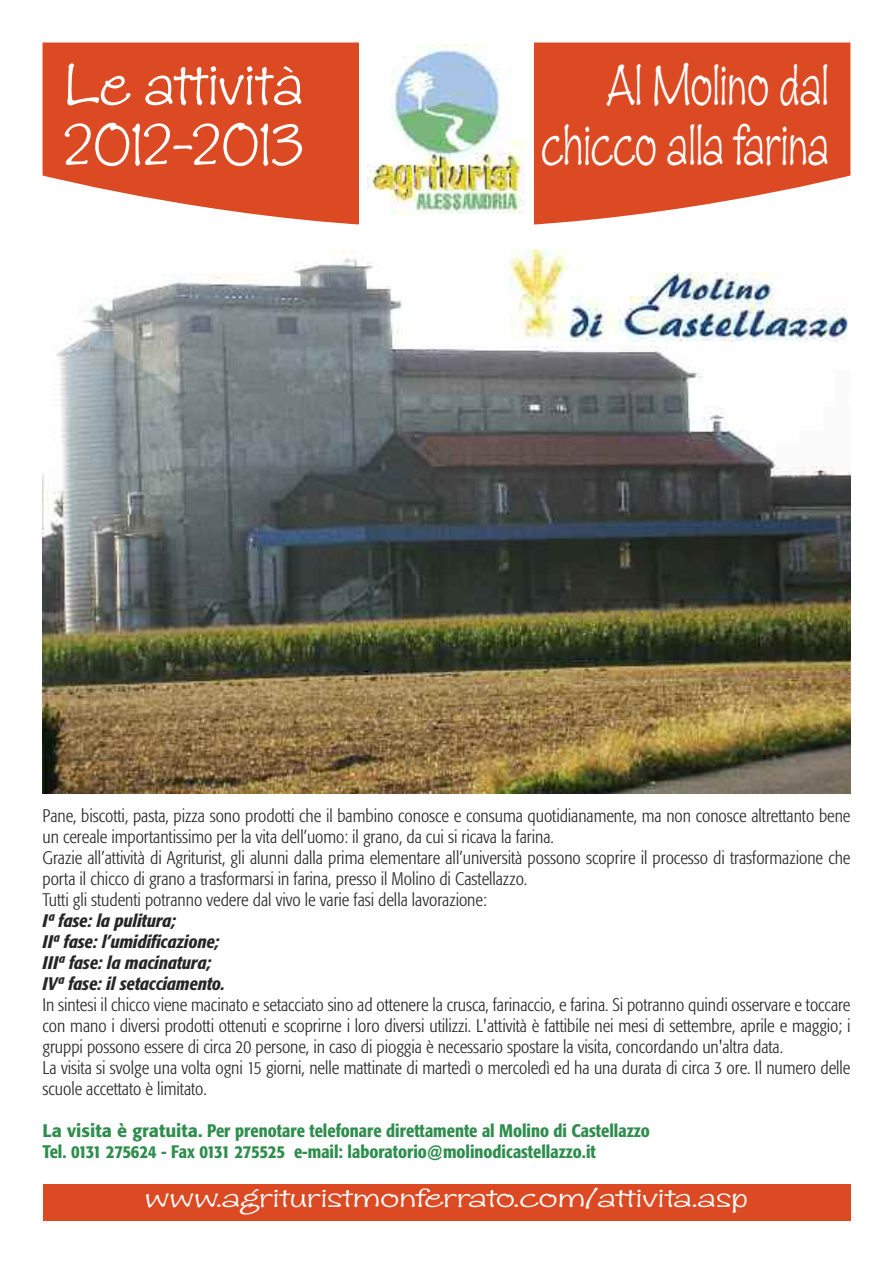
<style>
.page{position:relative;width:893px;height:1263px;background:#fff}
.page>*{position:absolute;margin:0;border:0;box-sizing:border-box;transform-origin:0 0}
.t1{font:60px/60px "Zipty Do";color:#fff;text-align:right;scale:.8 1}
.t2{font:60px/60px "Zipty Do";color:#fff;scale:1.15 1}
.t3{font:27px "Zipty Do";color:#fff;scale:1.55 1}
.t4{font:300 condensed 18px/21px "Formata";color:#272627}
.t5{font:500 condensed 18px/21px "Formata";color:#2f8d4d}
.t6{font:italic 500 condensed 18px/21px "Formata";color:#272627}
.s1{font-stretch:normal}
</style>
<div class="page">
<svg style="left:43px;top:43px;width:807px;height:182px;background:#df5e3c"></svg>
<div style="left:359px;top:43px;width:175px;height:188px;background:#fff"></div>
<img style="left:368px;top:44px;width:157px;height:170px">
<div style="left:43px;top:1184px;width:807px;height:36px;background:#dc4a24"></div>
<img style="left:43px;top:251px;width:807px;height:542px">
<div style="left:510px;top:249px;width:340px;height:96px;background:#fff"></div>
<img style="left:510px;top:249px;width:338px;height:92px">
<h1 class="t2" style="left:64px;top:60px;width:210px">Le attività<br>2012-2013</h1>
<h1 class="t1" style="left:541px;top:60px;width:362px">Al Molino dal chicco alla farina</h1>
<p class="t4" style="left:43px;top:806px;width:809px">Pane, biscotti, pasta, pizza sono prodotti che il bambino conosce e consuma quotidianamente, ma non conosce altrettanto bene un cereale importantissimo per la vita dell’uomo: il grano, da cui si ricava la farina.<br>Grazie all’attività di Agriturist, gli alunni dalla prima elementare all’università possono scoprire il processo di trasformazione che porta il chicco di grano a trasformarsi in farina, presso il Molino di Castellazzo.<br>Tutti gli studenti potranno vedere dal vivo le varie fasi della lavorazione:</p>
<p class="t6" style="left:43px;top:911px;width:184px">Iª fase: la pulitura;<br>IIª fase: l’umidificazione;<br>IIIª fase: la macinatura;<br>IVª fase: il setacciamento.</p>
<p class="t4" style="left:43px;top:995px;width:809px">In sintesi il chicco viene macinato e setacciato sino ad ottenere la crusca, farinaccio, e farina. Si potranno quindi osservare e toccare con mano i diversi prodotti ottenuti e scoprirne i loro diversi utilizzi. L'attività è fattibile nei mesi di settembre, aprile e maggio; i gruppi possono essere di circa 20 persone, in caso di pioggia è necessario spostare la visita, concordando un'altra data.<br>La visita si svolge una volta ogni 15 giorni, nelle mattinate di martedì o mercoledì ed ha una durata di circa 3 ore. Il numero delle scuole accettato è limitato.</p>
<p class="t5" style="left:43px;top:1121px;width:609px"><span class="s1">La visita è gratuita.</span> Per prenotare telefonare direttamente al Molino di Castellazzo<br>Tel. 0131 275624 - Fax 0131 275525 e-mail: laboratorio@molinodicastellazzo.it</p>
<h2 class="t3" style="left:145px;top:1188px;width:391px">www.agrituristmonferrato.com/attivita.asp</h2>
</div>
